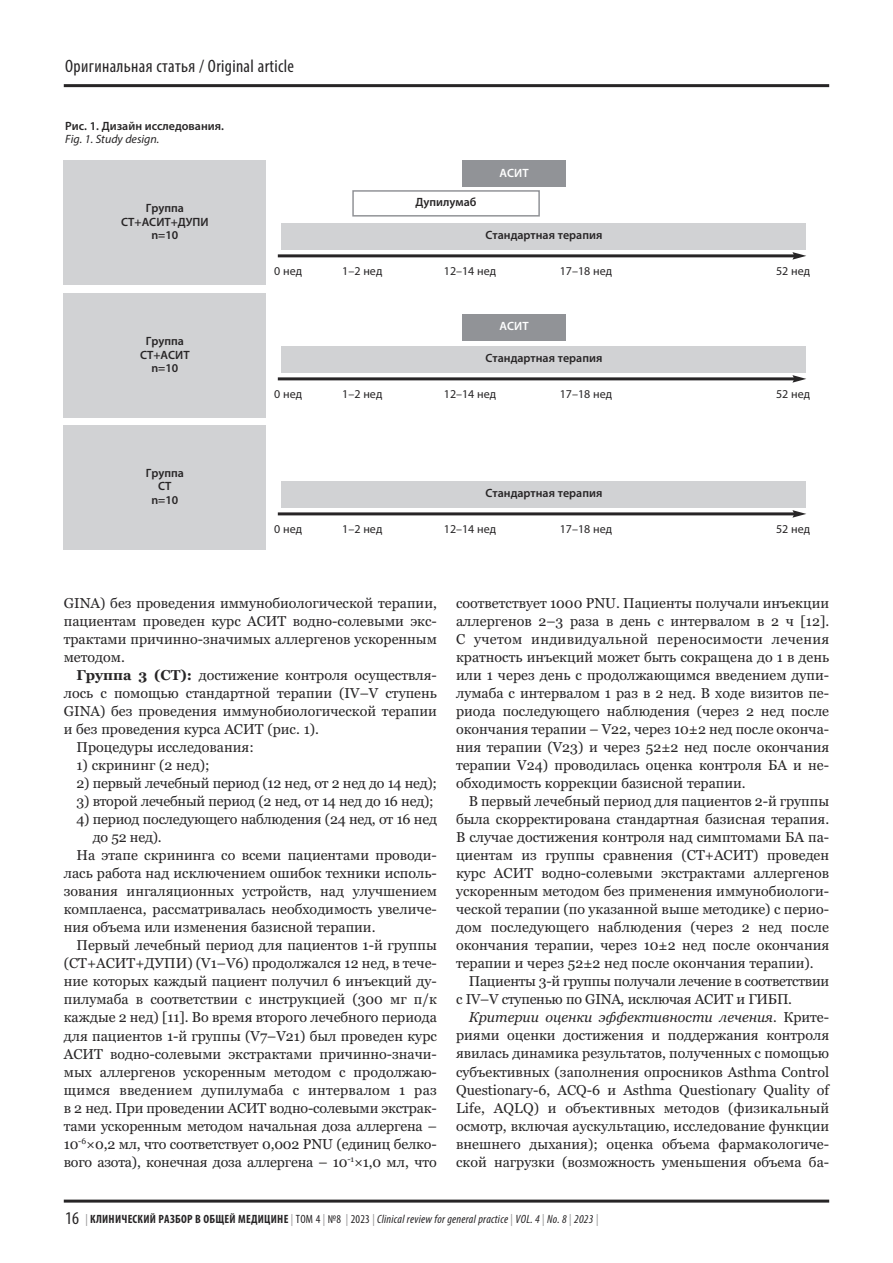
<style>
.page{position:relative;width:893px;height:1263px;background:#fff}
.page>*{position:absolute;margin:0;border:0;box-sizing:border-box;transform-origin:0 0}
.t1{font:condensed 18px "Myriad Pro";letter-spacing:.02em;color:#272526}
.t2{font:14.25px/18px "Georgia";color:#272526;text-align:justify}
.t3{font:14.25px/18px "Georgia";letter-spacing:-.02em;color:#272526}
.t4{font:14.25px "Georgia";letter-spacing:.02em;color:#272526}
.t5{font:600 12px/13.5px "Myriad Pro";color:#272526;text-align:center}
.t6{font:italic condensed 12px "Myriad Pro";letter-spacing:.02em;color:#272526}
.t7{font:12px "Myriad Pro";color:#272526}
.t8{font:italic 12px "Myriad Pro";color:#272526}
.t9{font:600 12px "Myriad Pro";color:#fff}
.s1{font-weight:700}
.s2{font-style:italic}
.s3{font-style:normal;font-size:18px}
.s4{font-style:normal;color:#939293}
.s5{font-weight:700;font-style:normal}
.s6{font-style:normal}
</style>
<div class="page">
<hr style="left:64px;top:1199px;width:765px;height:3px;background:#272526">
<hr style="left:64px;top:84px;width:765px;height:3px;background:#272526">
<div style="left:64px;top:161px;width:202px;height:124px;background:#d1d2d4"></div>
<div style="left:462px;top:161px;width:104px;height:26px;background:#919397"></div>
<div style="left:352px;top:190px;width:188px;height:27px;border:2px solid #919397"></div>
<div style="left:282px;top:223px;width:524px;height:26px;background:#d1d2d4"></div>
<div style="left:64px;top:294px;width:202px;height:124px;background:#d1d2d4"></div>
<div style="left:64px;top:425px;width:202px;height:124px;background:#d1d2d4"></div>
<hr style="left:278px;top:254px;width:517px;height:3px;background:#272526">
<svg style="left:792px;top:252px;width:14px;height:8px"></svg>
<div style="left:462px;top:314px;width:104px;height:26px;background:#919397"></div>
<div style="left:282px;top:346px;width:524px;height:26px;background:#d1d2d4"></div>
<hr style="left:278px;top:377px;width:517px;height:3px;background:#272526">
<svg style="left:792px;top:375px;width:14px;height:8px"></svg>
<div style="left:282px;top:481px;width:524px;height:26px;background:#d1d2d4"></div>
<hr style="left:278px;top:512px;width:517px;height:3px;background:#272526">
<svg style="left:792px;top:510px;width:14px;height:8px"></svg>
<p class="t1" style="left:65px;top:60px;width:230px">Оригинальная статья / Original article</p>
<p class="t5" style="left:65px;top:120px;width:160px">Рис. 1. Дизайн исследования.</p>
<p class="t8" style="left:65px;top:135px;width:96px">Fig. 1. Study design.</p>
<p class="t5" style="left:121px;top:203px;width:89px">Группа<br>СТ+АСИТ+ДУПИ n=10</p>
<p class="t5" style="left:140px;top:336px;width:51px">Группа<br>СТ+АСИТ n=10</p>
<p class="t5" style="left:146px;top:467px;width:40px">Группа<br>СТ n=10</p>
<p class="t5" style="left:416px;top:197px;width:62px">Дупилумаб</p>
<p class="t9" style="left:500px;top:168px;width:31px">АСИТ</p>
<p class="t5" style="left:486px;top:229px;width:118px">Стандартная терапия</p>
<p class="t7" style="left:274px;top:267px;width:29px">0 нед</p>
<p class="t7" style="left:342px;top:267px;width:42px">1–2 нед</p>
<p class="t7" style="left:444px;top:267px;width:54px">12–14 нед</p>
<p class="t7" style="left:560px;top:267px;width:54px">17–18 нед</p>
<p class="t7" style="left:776px;top:267px;width:36px">52 нед</p>
<p class="t9" style="left:500px;top:321px;width:31px">АСИТ</p>
<p class="t5" style="left:486px;top:352px;width:118px">Стандартная терапия</p>
<p class="t7" style="left:274px;top:390px;width:29px">0 нед</p>
<p class="t7" style="left:342px;top:390px;width:42px">1–2 нед</p>
<p class="t7" style="left:444px;top:390px;width:54px">12–14 нед</p>
<p class="t7" style="left:560px;top:390px;width:54px">17–18 нед</p>
<p class="t7" style="left:776px;top:390px;width:36px">52 нед</p>
<p class="t5" style="left:486px;top:487px;width:118px">Стандартная терапия</p>
<p class="t7" style="left:274px;top:525px;width:29px">0 нед</p>
<p class="t7" style="left:342px;top:525px;width:42px">1–2 нед</p>
<p class="t7" style="left:444px;top:525px;width:54px">12–14 нед</p>
<p class="t7" style="left:560px;top:525px;width:54px">17–18 нед</p>
<p class="t7" style="left:776px;top:525px;width:36px">52 нед</p>
<p class="t2" style="left:64px;top:594px;width:375px">GINA) без проведения иммунобиологической терапии, пациентам проведен курс АСИТ водно-солевыми экс&shy;трактами причинно-значимых аллергенов ускоренным методом.</p>
<p class="t2" style="left:77px;top:666px;width:362px"><span class="s1">Группа 3 (СТ):</span> достижение контроля осуществля-</p>
<p class="t2" style="left:64px;top:684px;width:375px">лось с помощью стандартной терапии (IV–V ступень</p>
<p class="t2" style="left:64px;top:702px;width:375px">GINA) без проведения иммунобиологической терапии</p>
<p class="t2" style="left:64px;top:720px;width:257px">и без проведения курса АСИТ (рис. 1).</p>
<p class="t2" style="left:77px;top:738px;width:179px">Процедуры исследования:</p>
<p class="t2" style="left:77px;top:756px;width:134px">1) скрининг (2 нед);</p>
<p class="t3" style="left:77px;top:774px;width:362px">2) первый лечебный период (12 нед, от 2 нед до 14 нед);</p>
<p class="t3" style="left:77px;top:792px;width:359px">3) второй лечебный период (2 нед, от 14 нед до 16 нед);</p>
<p class="t3" style="left:77px;top:810px;width:362px">4) период последующего наблюдения (24 нед, от 16 нед</p>
<p class="t2" style="left:93px;top:828px;width:70px">до 52 нед).</p>
<p class="t2" style="left:77px;top:846px;width:362px">На этапе скрининга со всеми пациентами проводи-</p>
<p class="t2" style="left:64px;top:864px;width:375px">лась работа над исключением ошибок техники исполь-</p>
<p class="t2" style="left:64px;top:882px;width:375px">зования ингаляционных устройств, над улучшением</p>
<p class="t2" style="left:64px;top:900px;width:375px">комплаенса, рассматривалась необходимость увеличе-</p>
<p class="t2" style="left:64px;top:918px;width:313px">ния объема или изменения базисной терапии.</p>
<p class="t2" style="left:77px;top:936px;width:362px">Первый лечебный период для пациентов 1-й группы</p>
<p class="t2" style="left:64px;top:954px;width:375px">(СТ+АСИТ+ДУПИ) (V1–V6) продолжался 12 нед, в тече-</p>
<p class="t2" style="left:64px;top:972px;width:375px">ние которых каждый пациент получил 6 инъекций ду-</p>
<p class="t2" style="left:64px;top:990px;width:375px">пилумаба в соответствии с инструкцией (300 мг п/к</p>
<p class="t2" style="left:64px;top:1008px;width:375px">каждые 2 нед) [11]. Во время второго лечебного периода</p>
<p class="t2" style="left:64px;top:1026px;width:375px">для пациентов 1-й группы (V7–V21) был проведен курс</p>
<p class="t2" style="left:64px;top:1044px;width:375px">АСИТ водно-солевыми экстрактами причинно-значи-</p>
<p class="t2" style="left:64px;top:1062px;width:375px">мых аллергенов ускоренным методом с продолжаю-</p>
<p class="t4" style="left:64px;top:1081px;width:375px">щимся введением дупилумаба с интервалом 1 раз</p>
<p class="t2" style="left:64px;top:1098px;width:374px">в 2 нед. При проведении АСИТ водно-солевыми экстрак-</p>
<p class="t2" style="left:64px;top:1116px;width:375px">тами ускоренным методом начальная доза аллергена –</p>
<p class="t2" style="left:64px;top:1134px;width:374px">10<sup>-6</sup>×0,2 мл, что соответствует 0,002 PNU (единиц белко-</p>
<p class="t2" style="left:64px;top:1152px;width:375px">вого азота), конечная доза аллергена – 10<sup>-1</sup>×1,0 мл, что</p>
<p class="t2" style="left:456px;top:594px;width:375px">соответствует 1000 PNU. Пациенты получали инъекции аллергенов 2–3 раза в день с интервалом в 2 ч [12].<br>С учетом индивидуальной переносимости лечения кратность инъекций может быть сокращена до 1 в день или 1 через день с продолжающимся введением дупи&shy;лумаба с интервалом 1 раз в 2 нед. В ходе визитов пе&shy;риода последующего наблюдения (через 2 нед после окончания терапии – V22, через 10±2 нед после оконча&shy;ния терапии (V23) и через 52±2 нед после окончания терапии V24) проводилась оценка контроля БА и не&shy;обходимость коррекции базисной терапии.</p>
<p class="t2" style="left:456px;top:792px;width:375px;text-indent:13px">В первый лечебный период для пациентов 2-й группы была скорректирована стандартная базисная терапия.<br>В случае достижения контроля над симптомами БА па&shy;циентам из группы сравнения (СТ+АСИТ) проведен курс АСИТ водно-солевыми экстрактами аллергенов ускоренным методом без применения иммунобиологи&shy;ческой терапии (по указанной выше методике) с перио&shy;дом последующего наблюдения (через 2 нед после окончания терапии, через 10±2 нед после окончания терапии и через 52±2 нед после окончания терапии).</p>
<p class="t3" style="left:456px;top:972px;width:375px;text-indent:13px">Пациенты 3-й группы получали лечение в соответствии с IV–V ступенью по GINA, исключая АСИТ и ГИБП.</p>
<p class="t2" style="left:456px;top:1008px;width:375px;text-indent:13px"><span class="s2">Критерии оценки эффективности лечения.</span> Крите&shy;риями оценки достижения и поддержания контроля явилась динамика результатов, полученных с помощью субъективных (заполнения опросников Asthma Control Questionary-6, ACQ-6 и Asthma Questionary Quality of Life, AQLQ) и объективных методов (физикальный осмотр, включая аускультацию, исследование функции внешнего дыхания); оценка объема фармакологиче&shy;ской нагрузки (возможность уменьшения объема ба-</p>
<p class="t6" style="left:65px;top:1214px;width:535px"><span class="s3">16</span> <span class="s4">|</span> <span class="s5">КЛИНИЧЕСКИЙ РАЗБОР В ОБЩЕЙ МЕДИЦИНЕ</span> <span class="s4">|</span> <span class="s6">ТОМ 4</span> <span class="s4">|</span> <span class="s6">№8</span> <span class="s4">|</span> <span class="s6">2023</span> <span class="s4">|</span> Clinical review for general practice <span class="s4">|</span> VOL. 4 <span class="s4">|</span> No. 8 <span class="s4">|</span> 2023 <span class="s4">|</span></p>
</div>
